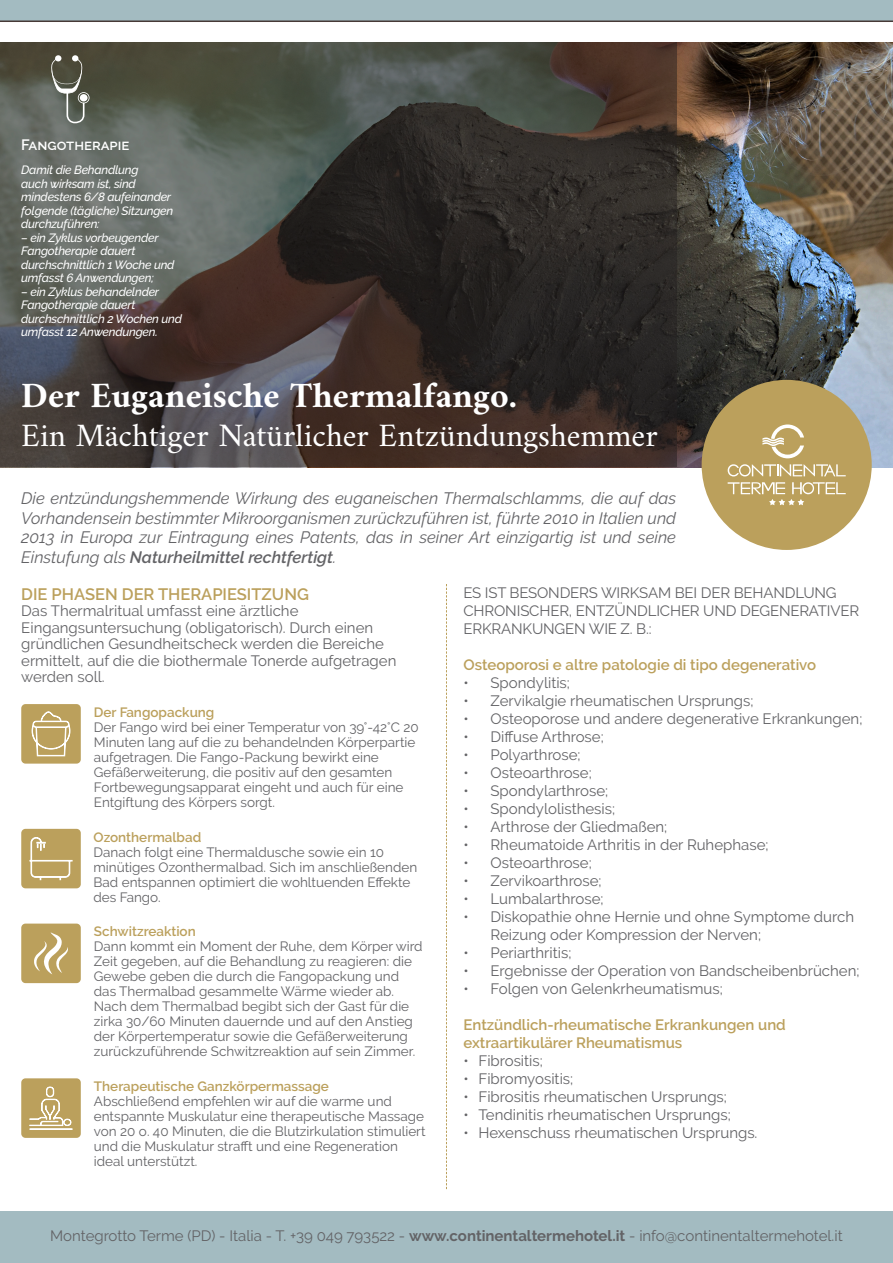
<style>
.page{position:relative;width:893px;height:1263px;background:#fff}
.page>*{position:absolute;margin:0;border:0;box-sizing:border-box;transform-origin:0 0}
.t1{font:700 36px "Amiri";color:#fff}
.t2{font:33px "Amiri";color:#fff}
.t3{font:italic 16.5px/19.5px "Raleway";color:#636366;text-align:justify}
.t4{font:600 16.5px "Raleway";color:#bba05c}
.t5{font:15px/16.5px "Raleway";color:#636366}
.t6{font:600 15px/18px "Raleway";color:#bba05c}
.t7{font:600 15px "Raleway";color:#fff}
.t8{font:13.5px/15px "Raleway";color:#636366}
.t9{font:600 13.5px "Raleway";color:#bba05c}
.t10{font:italic 500 12px/13.5px "Raleway";letter-spacing:-.02em;color:#fff}
.s1{font-weight:600}
.s2{font-weight:700}
</style>
<div class="page">
<img style="left:676px;top:43px;width:217px;height:424px">
<svg style="left:0;top:43px;width:676px;height:424px;background:#433f3a"></svg>
<svg style="left:0;top:0;width:893px;height:22px;background:#9cb2b7"></svg>
<div style="left:0;top:1212px;width:893px;height:51px;background:#a3bbc1"></div>
<div style="left:703px;top:381px;width:168px;height:168px;background:#bba05c;border-radius:50%"></div>
<svg style="left:762px;top:424px;width:42px;height:34px"></svg>
<svg style="left:728px;top:464px;width:118px;height:12px"></svg>
<svg style="left:728px;top:482px;width:118px;height:23px"></svg>
<div style="left:21px;top:704px;width:60px;height:60px;background:#bba05c;border-radius:4px"></div>
<svg style="left:32px;top:711px;width:38px;height:45px"></svg>
<div style="left:21px;top:829px;width:60px;height:59px;background:#bba05c;border-radius:4px"></div>
<svg style="left:30px;top:837px;width:42px;height:43px"></svg>
<div style="left:21px;top:1078px;width:60px;height:60px;background:#bba05c;border-radius:4px"></div>
<svg style="left:29px;top:1087px;width:44px;height:43px"></svg>
<svg style="left:446px;top:584px;width:1px;height:605px"></svg>
<svg style="left:51px;top:55px;width:39px;height:68px;background:#6d6f64"></svg>
<div style="left:21px;top:923px;width:60px;height:60px;background:#bba05c;border-radius:4px"></div>
<svg style="left:34px;top:932px;width:34px;height:42px"></svg>
<p class="t7" style="left:21px;top:136px;width:110px">Fangotherapie</p>
<p class="t10" style="left:21px;top:163px;width:154px">Damit die Behandlung<br>auch wirksam ist, sind mindestens 6/8 aufeinander folgende (tägliche) Sitzungen durchzuführen:</p>
<p class="t10" style="left:21px;top:231px;width:155px">– ein Zyklus vorbeugender<br>Fangotherapie dauert durchschnittlich 1 Woche und umfasst 6 Anwendungen;</p>
<p class="t10" style="left:21px;top:285px;width:162px">– ein Zyklus behandelnder<br>Fangotherapie dauert durchschnittlich 2 Wochen und umfasst 12 Anwendungen.</p>
<p class="t1" style="left:21px;top:373px;width:497px">Der Euganeische Thermalfango.</p>
<p class="t2" style="left:21px;top:415px;width:638px">Ein Mächtiger Natürlicher Entzündungshemmer</p>
<p class="t3" style="left:21px;top:488px;width:656px">Die entzündungshemmende Wirkung des euganeischen Thermalschlamms, die auf das Vorhandensein bestimmter Mikroorganismen zurückzuführen ist, führte 2010 in Italien und 2013 in Europa zur Eintragung eines Patents, das in seiner Art einzigartig ist und seine Einstufung als <span class="s1">Naturheilmittel rechtfertigt</span>.</p>
<p class="t4" style="left:21px;top:584px;width:289px">DIE PHASEN DER THERAPIESITZUNG</p>
<p class="t5" style="left:21px;top:602px;width:377px">Das Thermalritual umfasst eine ärztliche Eingangsuntersuchung (obligatorisch). Durch einen gründlichen Gesundheitscheck werden die Bereiche ermittelt, auf die die biothermale Tonerde aufgetragen werden soll.</p>
<p class="t9" style="left:94px;top:704px;width:122px">Der Fangopackung</p>
<p class="t8" style="left:94px;top:719px;width:326px">Der Fango wird bei einer Temperatur von 39°-42°C 20<br>Minuten lang auf die zu behandelnden Körperpartie aufgetragen. Die Fango-Packung bewirkt eine Gefäßerweiterung, die positiv auf den gesamten Fortbewegungsapparat eingeht und auch für eine Entgiftung des Körpers sorgt.</p>
<p class="t9" style="left:94px;top:829px;width:109px">Ozonthermalbad</p>
<p class="t8" style="left:94px;top:844px;width:325px">Danach folgt eine Thermaldusche sowie ein 10 minütiges Ozonthermalbad. Sich im anschließenden Bad entspannen optimiert die wohltuenden Effekte des Fango.</p>
<p class="t9" style="left:94px;top:924px;width:103px">Schwitzreaktion</p>
<p class="t8" style="left:94px;top:939px;width:330px">Dann kommt ein Moment der Ruhe, dem Körper wird Zeit gegeben, auf die Behandlung zu reagieren: die Gewebe geben die durch die Fangopackung und das Thermalbad gesammelte Wärme wieder ab.<br>Nach dem Thermalbad begibt sich der Gast für die zirka 30/60 Minuten dauernde und auf den Anstieg der Körpertemperatur sowie die Gefäßerweiterung zurückzuführende Schwitzreaktion auf sein Zimmer.</p>
<p class="t9" style="left:94px;top:1078px;width:237px">Therapeutische Ganzkörpermassage</p>
<p class="t8" style="left:94px;top:1094px;width:333px">Abschließend empfehlen wir auf die warme und entspannte Muskulatur eine therapeutische Massage von 20 o. 40 Minuten, die die Blutzirkulation stimuliert und die Muskulatur strafft und eine Regeneration ideal unterstützt.</p>
<p class="t5" style="left:463px;top:584px;width:397px;line-height:18px">ES IST BESONDERS WIRKSAM BEI DER BEHANDLUNG<br>CHRONISCHER, ENTZÜNDLICHER UND DEGENERATIVER<br>ERKRANKUNGEN WIE Z. B.:</p>
<p class="t6" style="left:463px;top:656px;width:354px">Osteoporosi e altre patologie di tipo degenerativo</p>
<p class="t5" style="left:463px;top:674px;width:108px">• Spondylitis;</p>
<p class="t5" style="left:463px;top:692px;width:292px">• Zervikalgie rheumatischen Ursprungs;</p>
<p class="t5" style="left:463px;top:710px;width:400px">• Osteoporose und andere degenerative Erkrankungen;</p>
<p class="t5" style="left:463px;top:728px;width:142px">• Diffuse Arthrose;</p>
<p class="t5" style="left:463px;top:746px;width:119px">• Polyarthrose;</p>
<p class="t5" style="left:463px;top:764px;width:130px">• Osteoarthrose;</p>
<p class="t5" style="left:463px;top:782px;width:146px">• Spondylarthrose;</p>
<p class="t5" style="left:463px;top:800px;width:153px">• Spondylolisthesis;</p>
<p class="t5" style="left:463px;top:818px;width:205px">• Arthrose der Gliedmaßen;</p>
<p class="t5" style="left:463px;top:836px;width:307px">• Rheumatoide Arthritis in der Ruhephase;</p>
<p class="t5" style="left:463px;top:854px;width:130px">• Osteoarthrose;</p>
<p class="t5" style="left:463px;top:872px;width:140px">• Zervikoarthrose;</p>
<p class="t5" style="left:463px;top:890px;width:142px">• Lumbalarthrose;</p>
<p class="t5" style="left:490px;top:908px;width:365px;line-height:18px;text-indent:-27px">• Diskopathie ohne Hernie und ohne Symptome durch<br>Reizung oder Kompression der Nerven;</p>
<p class="t5" style="left:463px;top:944px;width:109px">• Periarthritis;</p>
<p class="t5" style="left:463px;top:962px;width:398px">• Ergebnisse der Operation von Bandscheibenbrüchen;</p>
<p class="t5" style="left:463px;top:980px;width:261px">• Folgen von Gelenkrheumatismus;</p>
<p class="t6" style="left:463px;top:1016px;width:324px">Entzündlich-rheumatische Erkrankungen und extraartikulärer Rheumatismus</p>
<p class="t5" style="left:463px;top:1052px;width:81px">• Fibrositis;</p>
<p class="t5" style="left:463px;top:1070px;width:111px">• Fibromyositis;</p>
<p class="t5" style="left:463px;top:1088px;width:265px">• Fibrositis rheumatischen Ursprungs;</p>
<p class="t5" style="left:463px;top:1106px;width:269px">• Tendinitis rheumatischen Ursprungs;</p>
<p class="t5" style="left:463px;top:1124px;width:295px">• Hexenschuss rheumatischen Ursprungs.</p>
<p class="t5" style="left:50px;top:1227px;width:794px">Montegrotto Terme (PD) - Italia - T. +39 049 793522 - <span class="s2">www.continentaltermehotel.it</span> - info@continentaltermehotel.it</p>
</div>
